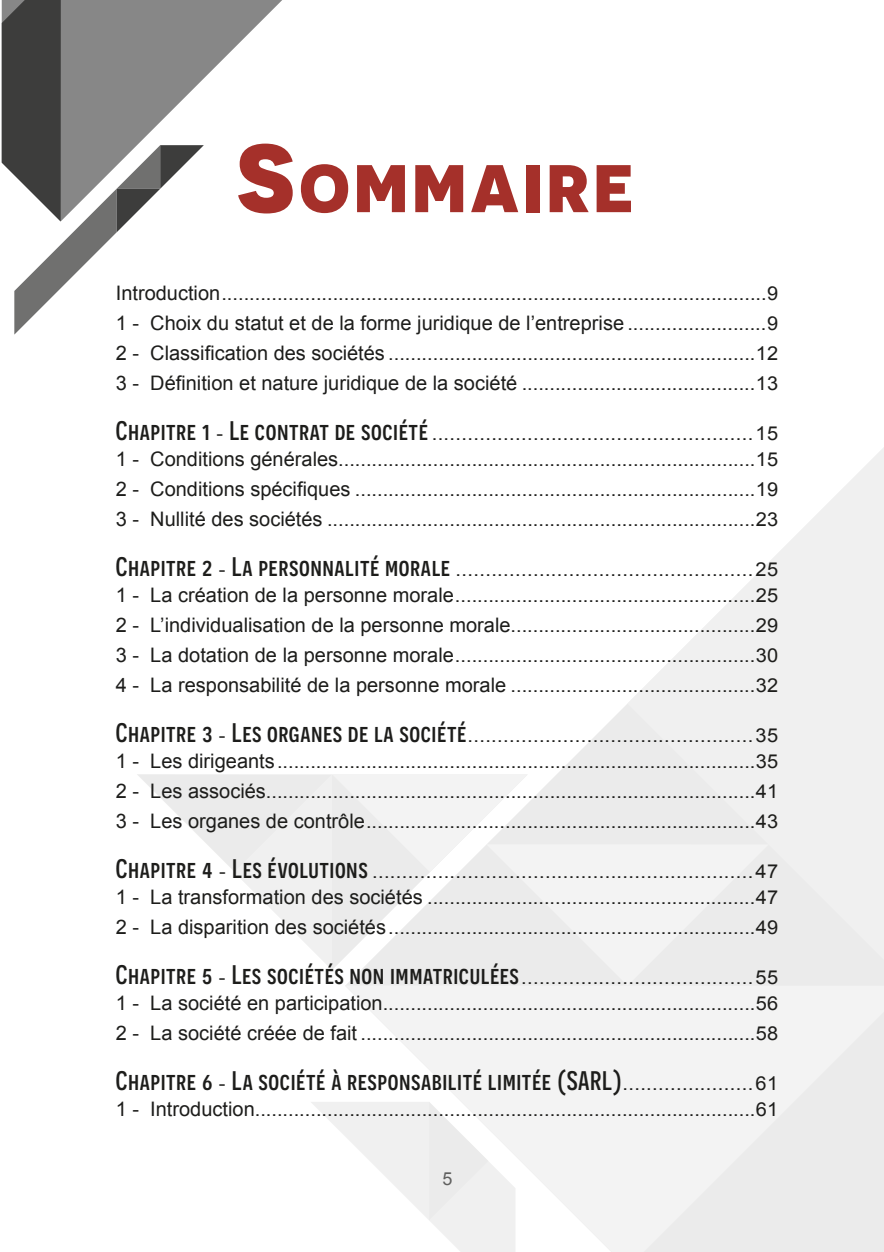
<style>
.page{position:relative;width:884px;height:1252px;background:#fff}
.page>*{position:absolute;margin:0;border:0;box-sizing:border-box;transform-origin:0 0}
.Titre_pages_Sommaire_OK{font:800 67.2px "Novecentosans";letter-spacing:.055em;color:#a5302a;scale:1.06 1}
.t1{font:500 26.8px "Novecentosanscondensed";letter-spacing:.02em;color:#1d1d1b;scale:1.06 1}
.t2{font:20px "Arial";color:#1d1d1b}
.t3{font:19.2px "Arial";color:#1d1d1b;scale:1.04 1}
.t4{font:18px "Arial";color:#646463}
.s1{font-size:96px}
.s2{font-size:20px}
.s3{font-size:19.2px}
.s4{font-family:"Novecentosanscondensed";font-weight:500;font-size:26.8px}
.s5{font-family:"Arial";font-weight:400;font-size:19.2px}
</style>
<div class="page">
<svg style="left:557px;top:705px;width:70px;height:69px;fill:#efefef"></svg>
<svg style="left:345px;top:985px;width:538px;height:267px;fill:#f3f3f3"></svg>
<svg style="left:627px;top:449px;width:256px;height:536px;fill:#f0f0f0"></svg>
<svg style="left:311px;top:1102px;width:204px;height:150px"></svg>
<svg style="left:137px;top:774px;width:97px;height:97px;fill:#f0f0f0"></svg>
<svg style="left:234px;top:774px;width:534px;height:211px"></svg>
<svg style="left:204px;top:0;width:78px;height:78px"></svg>
<svg style="left:1px;top:0;width:203px;height:335px"></svg>
<svg style="left:880px;top:1248px;width:4px;height:4px"></svg>
<p class="Titre_pages_Sommaire_OK" style="left:236px;top:146px;width:376px"><span class="s1">S</span>OMMAIRE</p>
<p class="t3" style="left:116px;top:281px;width:638px"><span class="s2">Introduction</span>..................................................................................................9</p>
<p class="t2" style="left:116px;top:310px;width:663px">1 - Choix du statut et de la forme juridique de l’entreprise <span class="s3">.........................9</span></p>
<p class="t3" style="left:116px;top:341px;width:638px"><span class="s2">2 - Classification des sociétés</span> ..................................................................12</p>
<p class="t3" style="left:116px;top:371px;width:638px"><span class="s2">3 - Définition et nature juridique de la société</span> ..........................................13</p>
<p class="t3" style="left:116px;top:421px;width:638px"><span class="s4">Chapitre 1</span> - <span class="s4">Le contrat de société</span> ......................................................15</p>
<p class="t3" style="left:116px;top:447px;width:638px"><span class="s2">1 - Conditions générales</span>...........................................................................15</p>
<p class="t3" style="left:116px;top:477px;width:638px"><span class="s2">2 - Conditions spécifiques</span> ........................................................................19</p>
<p class="t3" style="left:116px;top:507px;width:638px"><span class="s2">3 - Nullité des sociétés</span> .............................................................................23</p>
<p class="t3" style="left:116px;top:557px;width:638px"><span class="s4">Chapitre 2</span> - <span class="s4">La personnalité morale</span> ..................................................25</p>
<p class="t3" style="left:116px;top:583px;width:638px"><span class="s2">1 - La création de la personne morale</span>......................................................25</p>
<p class="t3" style="left:116px;top:613px;width:638px"><span class="s2">2 - L’individualisation de la personne morale</span>............................................29</p>
<p class="t3" style="left:116px;top:643px;width:638px"><span class="s2">3 - La dotation de la personne morale</span>......................................................30</p>
<p class="t3" style="left:116px;top:673px;width:638px"><span class="s2">4 - La responsabilité de la personne morale</span> ............................................32</p>
<p class="t3" style="left:116px;top:723px;width:638px"><span class="s4">Chapitre 3</span> - <span class="s4">Les organes de la société</span>................................................35</p>
<p class="t3" style="left:116px;top:749px;width:638px"><span class="s2">1 - Les dirigeants</span>......................................................................................35</p>
<p class="t3" style="left:116px;top:779px;width:638px"><span class="s2">2 - Les associés</span>........................................................................................41</p>
<p class="t3" style="left:116px;top:809px;width:638px"><span class="s2">3 - Les organes de contrôle</span>......................................................................43</p>
<p class="t3" style="left:116px;top:859px;width:638px"><span class="s4">Chapitre 4</span> - <span class="s4">Les évolutions</span> ................................................................47</p>
<p class="t3" style="left:116px;top:885px;width:638px"><span class="s2">1 - La transformation des sociétés</span> ...........................................................47</p>
<p class="t3" style="left:116px;top:915px;width:638px"><span class="s2">2 - La disparition des sociétés</span>..................................................................49</p>
<p class="t3" style="left:116px;top:965px;width:638px"><span class="s4">Chapitre 5</span> - <span class="s4">Les sociétés non immatriculées</span>.......................................55</p>
<p class="t3" style="left:116px;top:991px;width:638px"><span class="s2">1 - La société en participation</span>...................................................................56</p>
<p class="t3" style="left:116px;top:1021px;width:638px"><span class="s2">2 - La société créée de fait</span> .......................................................................58</p>
<p class="t1" style="left:116px;top:1065px;width:626px">Chapitre 6 <span class="s5">-</span> La société à responsabilité limitée (SARL)<span class="s5">......................61</span></p>
<p class="t3" style="left:116px;top:1097px;width:638px"><span class="s2">1 - Introduction</span>..........................................................................................61</p>
<p class="t4" style="left:442px;top:1167px;width:12px">5</p>
</div>
